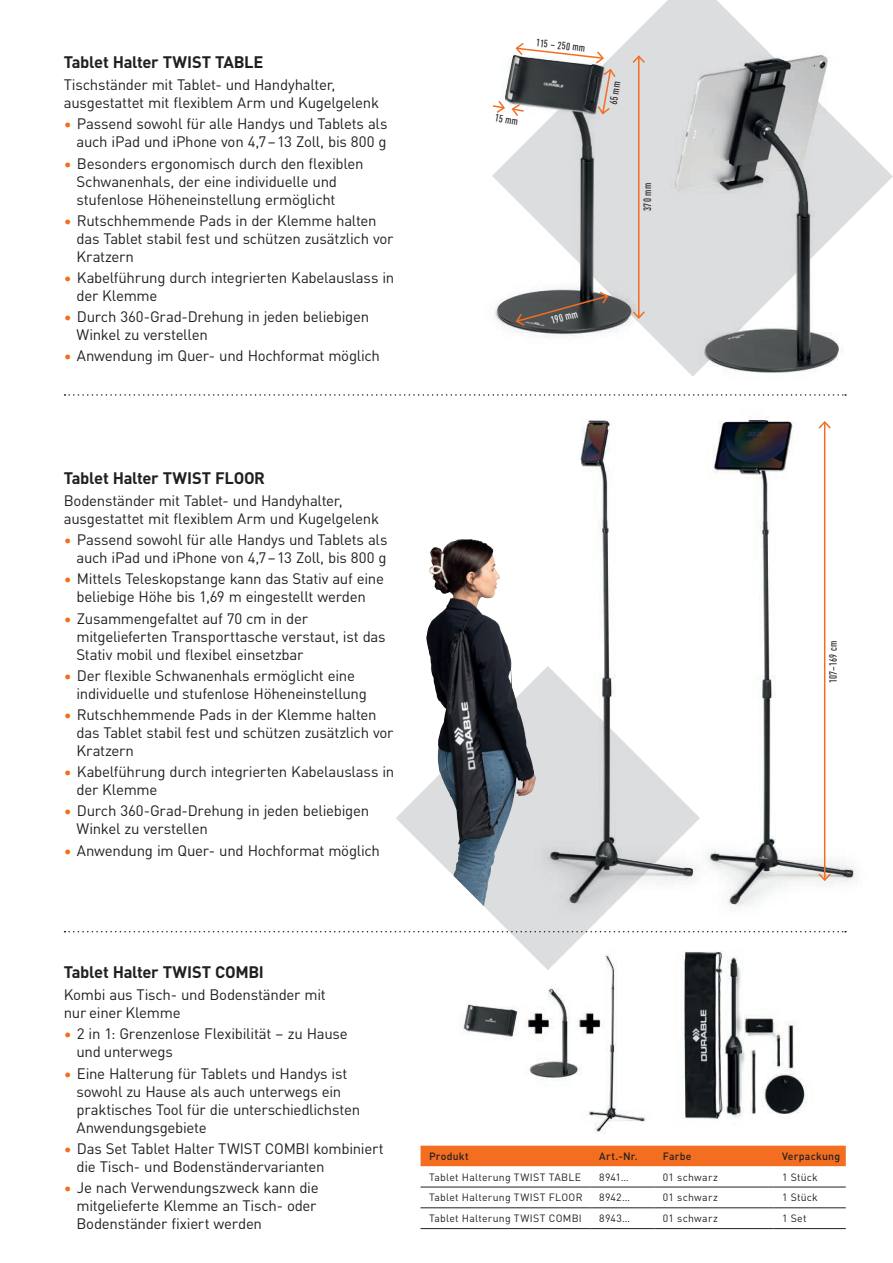
<style>
.page{position:relative;width:893px;height:1263px;background:#fff}
.page>*{position:absolute;margin:0;border:0;box-sizing:border-box;transform-origin:0 0}
.t1{font:700 16.5px "DIN Pro";letter-spacing:-.02em;color:#231f20}
.t2{font:15px/18px "DIN Pro";letter-spacing:-.02em;color:#231f20}
.t3{font:10.5px "DIN Pro";letter-spacing:.02em;color:#231f20}
.t4{font:500 condensed 10.5px "DIN Pro";letter-spacing:.015em;color:#231f20}
.t5{font:500 10.5px "DIN Pro";letter-spacing:.025em;color:#231f20}
.t6{font:500 condensed 10.5px "DIN Pro";color:#fff}
.s1{color:#f36e21}
</style>
<div class="page">
<svg style="left:396px;top:805px;width:177px;height:144px"></svg>
<svg style="left:65px;top:394px;width:344px;height:2px"></svg>
<svg style="left:65px;top:931px;width:344px;height:1px"></svg>
<img style="left:492px;top:26px;width:150px;height:312px">
<img style="left:497px;top:55px;width:134px;height:278px">
<img style="left:675px;top:55px;width:163px;height:317px">
<img style="left:409px;top:394px;width:160px;height:549px">
<img style="left:551px;top:421px;width:18px;height:481px">
<img style="left:569px;top:394px;width:288px;height:551px">
<img style="left:711px;top:420px;width:142px;height:484px">
<img style="left:461px;top:949px;width:185px;height:184px">
<img style="left:590px;top:958px;width:34px;height:173px">
<img style="left:675px;top:940px;width:138px;height:179px">
<img style="left:685px;top:953px;width:32px;height:164px">
<img style="left:426px;top:539px;width:44px;height:237px">
<hr style="left:824px;top:422px;width:1px;height:458px;background:#f36e21">
<svg style="left:817px;top:872px;width:15px;height:10px"></svg>
<svg style="left:817px;top:420px;width:15px;height:10px"></svg>
<hr style="left:638px;top:56px;width:1px;height:262px;background:#f36e21">
<svg style="left:631px;top:310px;width:15px;height:10px"></svg>
<svg style="left:631px;top:54px;width:15px;height:11px"></svg>
<svg style="left:515px;top:290px;width:94px;height:37px;background:#575350"></svg>
<svg style="left:492px;top:41px;width:125px;height:77px"></svg>
<svg style="left:421px;top:1146px;width:425px;height:63px"></svg>
<hr style="left:421px;top:1228px;width:170px;height:1px;background:#231f20">
<hr style="left:591px;top:1228px;width:63px;height:1px;background:#231f20">
<hr style="left:654px;top:1228px;width:119px;height:1px;background:#231f20">
<hr style="left:773px;top:1228px;width:73px;height:1px;background:#231f20">
<hr style="left:421px;top:1187px;width:170px;height:1px;background:#231f20">
<hr style="left:591px;top:1187px;width:63px;height:1px;background:#231f20">
<hr style="left:654px;top:1187px;width:119px;height:1px;background:#231f20">
<hr style="left:773px;top:1187px;width:73px;height:1px;background:#231f20">
<hr style="left:421px;top:1207px;width:170px;height:1px;background:#231f20">
<hr style="left:591px;top:1207px;width:63px;height:1px;background:#231f20">
<hr style="left:654px;top:1207px;width:119px;height:1px;background:#231f20">
<hr style="left:773px;top:1207px;width:73px;height:1px;background:#231f20">
<p class="t1" style="left:64px;top:49px;width:201px">Tablet Halter TWIST TABLE</p>
<p class="t2" style="left:64px;top:75px;width:317px">Tischständer mit Tablet- und Handyhalter, ausgestattet mit flexiblem Arm und Kugelgelenk</p>
<p class="t2" style="left:64px;top:114px;width:325px;text-align:right"><span class="s1">•</span> Passend sowohl für alle Handys und Tablets als auch iPad und iPhone von 4,7–13 Zoll, bis 800 g</p>
<p class="t2" style="left:77px;top:153px;width:289px;text-indent:-13px"><span class="s1">•</span> Besonders ergonomisch durch den flexiblen<br>Schwanenhals, der eine individuelle und stufenlose Höheneinstellung ermöglicht</p>
<p class="t2" style="left:77px;top:210px;width:318px;text-indent:-13px"><span class="s1">•</span> Rutschhemmende Pads in der Klemme halten das Tablet stabil fest und schützen zusätzlich vor<br>Kratzern</p>
<p class="t2" style="left:77px;top:268px;width:319px;text-indent:-13px"><span class="s1">•</span> Kabelführung durch integrierten Kabelauslass in der Klemme</p>
<p class="t2" style="left:77px;top:307px;width:294px;text-indent:-13px"><span class="s1">•</span> Durch 360-Grad-Drehung in jeden beliebigen<br>Winkel zu verstellen</p>
<p class="t2" style="left:64px;top:346px;width:318px"><span class="s1">•</span> Anwendung im Quer- und Hochformat möglich</p>
<p class="t4" style="left:537px;top:35px;width:51px;rotate:6deg">115 – 250 mm</p>
<p class="t4" style="left:496px;top:110px;width:25px;rotate:10deg">15 mm</p>
<p class="t4" style="left:606px;top:103px;width:25px;rotate:-80deg">65 mm</p>
<p class="t4" style="left:640px;top:211px;width:29px;rotate:-90deg">370 mm</p>
<p class="t6" style="left:549px;top:313px;width:29px;rotate:-16deg">190 mm</p>
<p class="t1" style="left:64px;top:465px;width:203px">Tablet Halter TWIST FLOOR</p>
<p class="t2" style="left:64px;top:491px;width:317px">Bodenständer mit Tablet- und Handyhalter, ausgestattet mit flexiblem Arm und Kugelgelenk</p>
<p class="t2" style="left:64px;top:530px;width:325px;text-align:right"><span class="s1">•</span> Passend sowohl für alle Handys und Tablets als auch iPad und iPhone von 4,7–13 Zoll, bis 800 g</p>
<p class="t2" style="left:64px;top:569px;width:322px;text-align:center"><span class="s1">•</span> Mittels Teleskopstange kann das Stativ auf eine beliebige Höhe bis 1,69 m eingestellt werden</p>
<p class="t2" style="left:77px;top:608px;width:311px;text-indent:-13px"><span class="s1">•</span> Zusammengefaltet auf 70 cm in der mitgelieferten Transporttasche verstaut, ist das<br>Stativ mobil und flexibel einsetzbar</p>
<p class="t2" style="left:77px;top:665px;width:292px;text-indent:-13px"><span class="s1">•</span> Der flexible Schwanenhals ermöglicht eine individuelle und stufenlose Höheneinstellung</p>
<p class="t2" style="left:77px;top:705px;width:318px;text-indent:-13px"><span class="s1">•</span> Rutschhemmende Pads in der Klemme halten das Tablet stabil fest und schützen zusätzlich vor<br>Kratzern</p>
<p class="t2" style="left:77px;top:762px;width:319px;text-indent:-13px"><span class="s1">•</span> Kabelführung durch integrierten Kabelauslass in der Klemme</p>
<p class="t2" style="left:77px;top:801px;width:294px;text-indent:-13px"><span class="s1">•</span> Durch 360-Grad-Drehung in jeden beliebigen<br>Winkel zu verstellen</p>
<p class="t2" style="left:64px;top:840px;width:318px"><span class="s1">•</span> Anwendung im Quer- und Hochformat möglich</p>
<p class="t4" style="left:826px;top:682px;width:43px;rotate:-90deg">107–169 cm</p>
<p class="t1" style="left:64px;top:959px;width:202px">Tablet Halter TWIST COMBI</p>
<p class="t2" style="left:64px;top:985px;width:264px">Kombi aus Tisch- und Bodenständer mit nur einer Klemme</p>
<p class="t2" style="left:77px;top:1024px;width:273px;text-indent:-13px"><span class="s1">•</span> 2 in 1: Grenzenlose Flexibilität – zu Hause und unterwegs</p>
<p class="t2" style="left:77px;top:1063px;width:285px;text-indent:-13px"><span class="s1">•</span> Eine Halterung für Tablets und Handys ist sowohl zu Hause als auch unterwegs ein praktisches Tool für die unterschiedlichsten Anwendungsgebiete</p>
<p class="t2" style="left:77px;top:1138px;width:309px;text-indent:-13px"><span class="s1">•</span> Das Set Tablet Halter TWIST COMBI kombiniert die Tisch- und Bodenständervarianten</p>
<p class="t2" style="left:77px;top:1177px;width:244px;text-indent:-13px"><span class="s1">•</span> Je nach Verwendungszweck kann die mitgelieferte Klemme an Tisch- oder<br>Bodenständer fixiert werden</p>
<p class="t5" style="left:429px;top:1148px;width:41px">Produkt</p>
<p class="t5" style="left:599px;top:1148px;width:40px">Art.-Nr.</p>
<p class="t5" style="left:663px;top:1148px;width:30px">Farbe</p>
<p class="t5" style="left:782px;top:1148px;width:60px">Verpackung</p>
<p class="t3" style="left:429px;top:1169px;width:154px">Tablet Halterung TWIST TABLE</p>
<p class="t3" style="left:599px;top:1169px;width:31px">8941…</p>
<p class="t3" style="left:663px;top:1169px;width:56px">01 schwarz</p>
<p class="t3" style="left:782px;top:1169px;width:37px">1 Stück</p>
<p class="t3" style="left:429px;top:1189px;width:155px">Tablet Halterung TWIST FLOOR</p>
<p class="t3" style="left:599px;top:1189px;width:32px">8942…</p>
<p class="t3" style="left:663px;top:1189px;width:56px">01 schwarz</p>
<p class="t3" style="left:782px;top:1189px;width:37px">1 Stück</p>
<p class="t3" style="left:429px;top:1210px;width:154px">Tablet Halterung TWIST COMBI</p>
<p class="t3" style="left:599px;top:1210px;width:33px">8943…</p>
<p class="t3" style="left:663px;top:1210px;width:56px">01 schwarz</p>
<p class="t3" style="left:782px;top:1210px;width:26px">1 Set</p>
</div>
